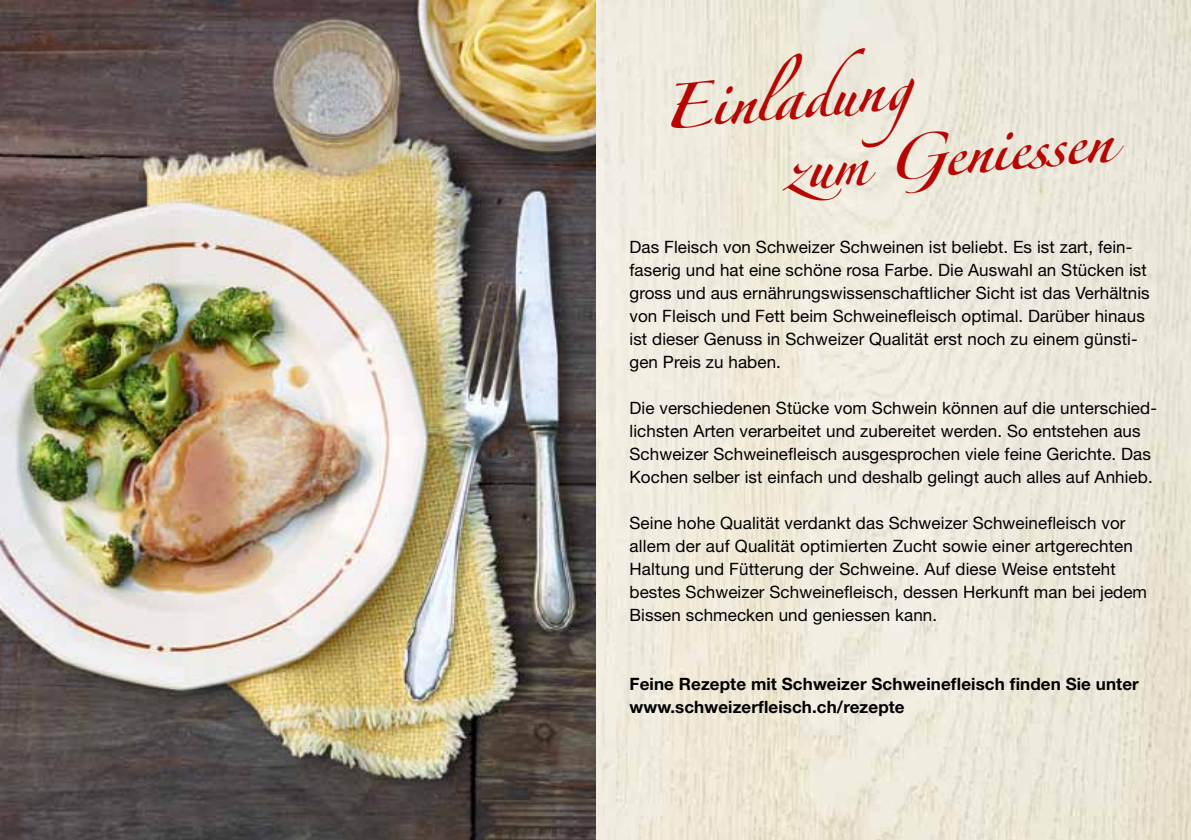
<style>
.page{position:relative;width:1191px;height:840px;background:#fff}
.page>*{position:absolute;margin:0;border:0;box-sizing:border-box;transform-origin:0 0}
.t1{font:700 40px/70px "Proviande";color:#b70502}
.t2{font:17px/23px "Helvetica Neue LT Std";letter-spacing:.005em;color:#000}
.t3{font:700 17px/23px "Helvetica Neue LT Std";letter-spacing:.005em;color:#000}
</style>
<div class="page">
<img style="left:0;top:0;width:1191px;height:839px">
<h1 class="t1" style="left:775px;top:70px;width:329px;text-indent:-116px;rotate:-5deg">Einladung<br>zum Geniessen</h1>
<p class="t2" style="left:629px;top:235px;width:522px">Das Fleisch von Schweizer Schweinen ist beliebt. Es ist zart, fein&shy;faserig und hat eine schöne rosa Farbe. Die Auswahl an Stücken ist gross und aus ernährungswissenschaftlicher Sicht ist das Verhältnis von Fleisch und Fett beim Schweinefleisch optimal. Darüber hinaus ist dieser Genuss in Schweizer Qualität erst noch zu einem günsti&shy;gen Preis zu haben.</p>
<p class="t2" style="left:629px;top:396px;width:529px">Die verschiedenen Stücke vom Schwein können auf die unterschied&shy;lichsten Arten verarbeitet und zubereitet werden. So entstehen aus Schweizer Schweinefleisch ausgesprochen viele feine Gerichte. Das Kochen selber ist einfach und deshalb gelingt auch alles auf Anhieb.</p>
<p class="t2" style="left:629px;top:511px;width:519px">Seine hohe Qualität verdankt das Schweizer Schweinefleisch vor allem der auf Qualität optimierten Zucht sowie einer artgerechten Haltung und Fütterung der Schweine. Auf diese Weise entsteht bestes Schweizer Schweinefleisch, dessen Herkunft man bei jedem Bissen schmecken und geniessen kann.</p>
<p class="t3" style="left:629px;top:672px;width:511px">Feine Rezepte mit Schweizer Schweinefleisch finden Sie unter www.schweizerfleisch.ch/rezepte</p>
</div>
